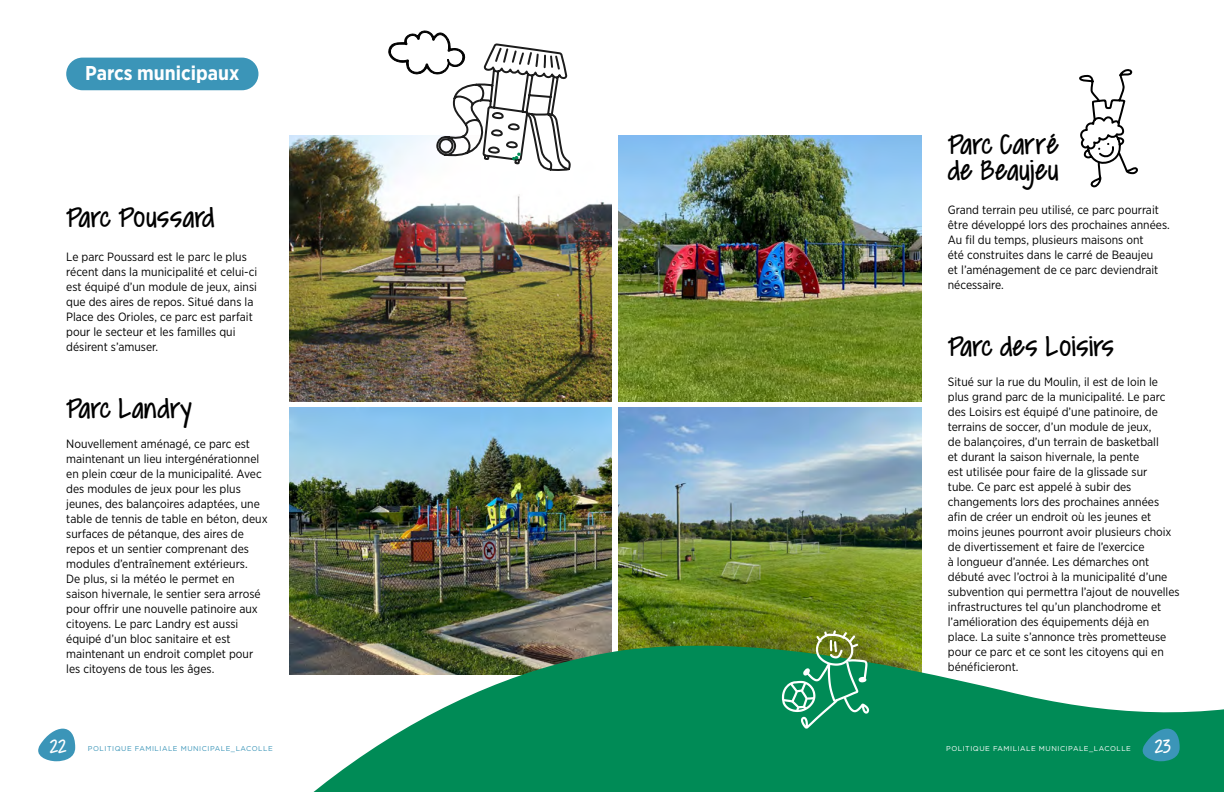
<style>
.page{position:relative;width:1224px;height:792px;background:#fff}
.page>*{position:absolute;margin:0;border:0;box-sizing:border-box;transform-origin:0 0}
.t1{font:32px/26px "Covered By Your Grace";letter-spacing:.005em;color:#000}
.t2{font:22px "Covered By Your Grace";color:#fff}
.t3{font:700 20px "Gotham Narrow";color:#fff}
.t4{font:12px/15px "Gotham Narrow";color:#000}
.t5{font:7px "Gotham";letter-spacing:.075em;color:#3b95b8}
.t6{font:7px "Gotham";letter-spacing:.075em;color:#fff}
</style>
<div class="page">
<svg style="left:38px;top:729px;width:37px;height:32px"></svg>
<img style="left:289px;top:408px;width:323px;height:227px">
<img style="left:619px;top:408px;width:303px;height:227px">
<svg style="left:289px;top:635px;width:935px;height:157px;fill:#008b56"></svg>
<svg style="left:1137px;top:729px;width:43px;height:32px"></svg>
<div style="left:66px;top:58px;width:192px;height:32px;background:#3b95b8;border-radius:16px"></div>
<img style="left:289px;top:135px;width:323px;height:267px">
<img style="left:619px;top:135px;width:303px;height:267px">
<svg style="left:388px;top:30px;width:184px;height:142px"></svg>
<svg style="left:1079px;top:69px;width:59px;height:119px"></svg>
<svg style="left:782px;top:630px;width:87px;height:99px;background:#419a62"></svg>
<h3 class="t3" style="left:85px;top:60px;width:156px">Parcs municipaux</h3>
<h1 class="t1" style="left:66px;top:206px;width:150px">Parc Poussard</h1>
<p class="t4" style="left:66px;top:249px;width:192px">Le parc Poussard est le parc le plus récent dans la municipalité et celui-ci est équipé d’un module de jeux, ainsi que des aires de repos. Situé dans la Place des Orioles, ce parc est parfait pour le secteur et les familles qui désirent s’amuser.</p>
<h1 class="t1" style="left:66px;top:397px;width:127px">Parc Landry</h1>
<p class="t4" style="left:66px;top:436px;width:203px">Nouvellement aménagé, ce parc est maintenant un lieu intergénérationnel en plein cœur de la municipalité. Avec des modules de jeux pour les plus jeunes, des balançoires adaptées, une table de tennis de table en béton, deux surfaces de pétanque, des aires de repos et un sentier comprenant des modules d’entraînement extérieurs.<br>De plus, si la météo le permet en saison hivernale, le sentier sera arrosé pour offrir une nouvelle patinoire aux citoyens. Le parc Landry est aussi équipé d’un bloc sanitaire et est maintenant un endroit complet pour les citoyens de tous les âges.</p>
<h1 class="t1" style="left:948px;top:133px;width:113px">Parc Carré de Beaujeu</h1>
<p class="t4" style="left:948px;top:202px;width:223px">Grand terrain peu utilisé, ce parc pourrait être développé lors des prochaines années.<br>Au fil du temps, plusieurs maisons ont<br>été construites dans le carré de Beaujeu<br>et l’aménagement de ce parc deviendrait nécessaire.</p>
<h1 class="t1" style="left:948px;top:335px;width:167px">Parc des Loisirs</h1>
<p class="t4" style="left:948px;top:374px;width:233px">Situé sur la rue du Moulin, il est de loin le plus grand parc de la municipalité. Le parc des Loisirs est équipé d’une patinoire, de terrains de soccer, d’un module de jeux,<br>de balançoires, d’un terrain de basketball<br>et durant la saison hivernale, la pente<br>est utilisée pour faire de la glissade sur<br>tube. Ce parc est appelé à subir des changements lors des prochaines années afin de créer un endroit où les jeunes et moins jeunes pourront avoir plusieurs choix de divertissement et faire de l’exercice<br>à longueur d’année. Les démarches ont débuté avec l’octroi à la municipalité d’une subvention qui permettra l’ajout de nouvelles infrastructures tel qu’un planchodrome et l’amélioration des équipements déjà en place. La suite s’annonce très prometteuse pour ce parc et ce sont les citoyens qui en bénéficieront.</p>
<h2 class="t2" style="left:50px;top:736px;width:18px">22</h2>
<p class="t5" style="left:88px;top:745px;width:186px">POLITIQUE FAMILIALE MUNICIPALE_LACOLLE</p>
<p class="t6" style="left:946px;top:745px;width:186px">POLITIQUE FAMILIALE MUNICIPALE_LACOLLE</p>
<h2 class="t2" style="left:1155px;top:736px;width:17px">23</h2>
</div>
